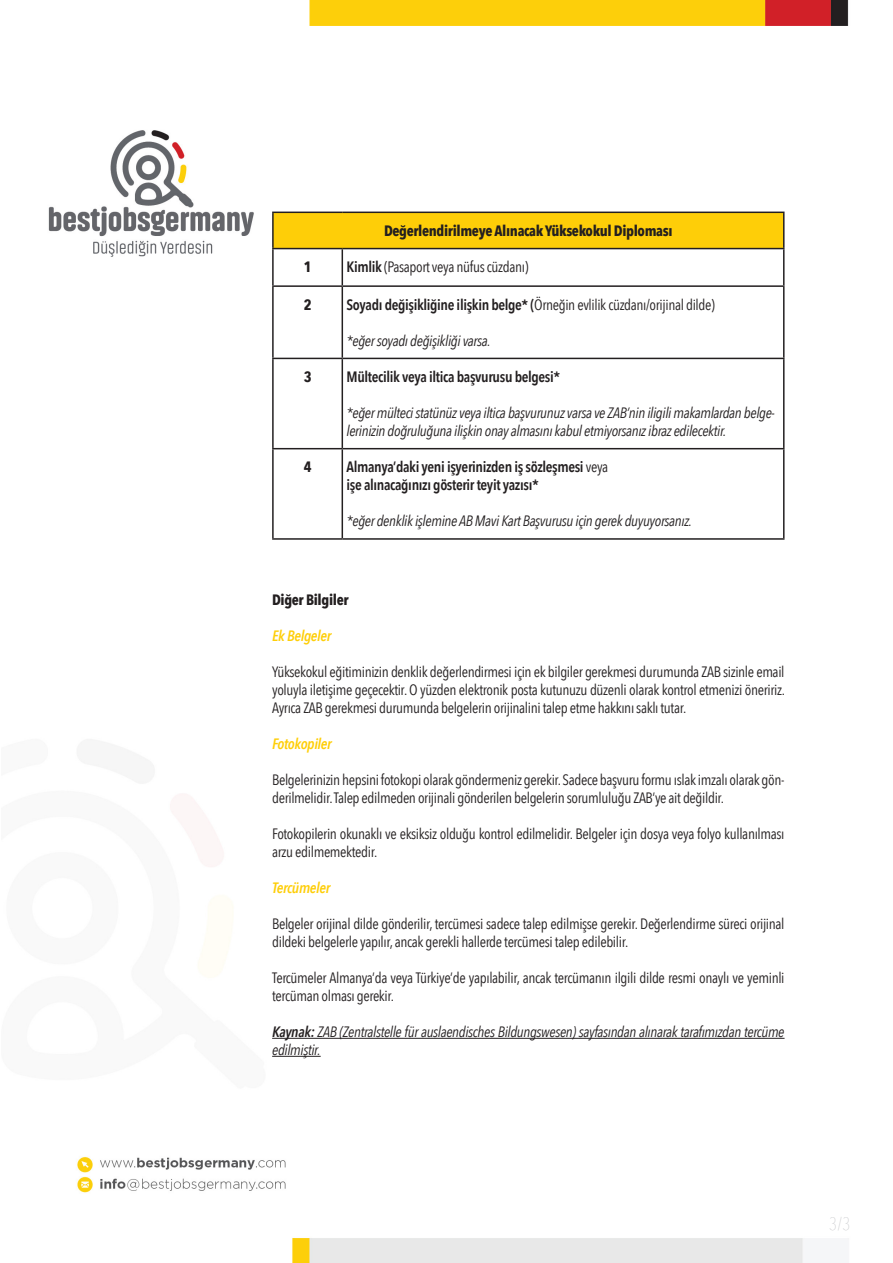
<style>
.page{position:relative;width:893px;height:1263px;background:#fff}
.page>*{position:absolute;margin:0;border:0;box-sizing:border-box;transform-origin:0 0}
.t1{font:200 18px "Avenir Next Condensed";color:#bcbdc0}
.t2{font:15px/18px "Avenir Next Condensed";letter-spacing:-.025em;color:#231f20}
.t3{font:italic 15px/18px "Avenir Next Condensed";letter-spacing:-.025em;color:#231f20}
.t4{font:600 15px/18px "Avenir Next Condensed";letter-spacing:-.025em;color:#231f20}
.t5{font:700 15px "Avenir Next Condensed";letter-spacing:-.025em;color:#231f20}
.t6{font:italic 600 15px "Avenir Next Condensed";letter-spacing:-.025em;color:#fece08}
.s1{font-weight:600}
.s2{font-weight:400}
</style>
<div class="page">
<img style="left:48px;top:0;width:801px;height:1263px">
<div style="left:273px;top:212px;width:511px;height:37px;background:#fece08"></div>
<hr style="left:272px;top:212px;width:70px;height:1px;background:#231f20">
<hr style="left:272px;top:213px;width:2px;height:35px;background:#231f20">
<hr style="left:342px;top:212px;width:442px;height:1px;background:#231f20">
<hr style="left:783px;top:213px;width:1px;height:35px;background:#231f20">
<hr style="left:272px;top:248px;width:70px;height:1px;background:#231f20">
<hr style="left:272px;top:249px;width:2px;height:36px;background:#231f20">
<hr style="left:342px;top:248px;width:442px;height:1px;background:#231f20">
<hr style="left:342px;top:249px;width:1px;height:36px;background:#231f20">
<hr style="left:783px;top:249px;width:1px;height:36px;background:#231f20">
<hr style="left:272px;top:285px;width:70px;height:2px;background:#231f20">
<hr style="left:272px;top:287px;width:2px;height:71px;background:#231f20">
<hr style="left:342px;top:285px;width:442px;height:2px;background:#231f20">
<hr style="left:342px;top:287px;width:1px;height:71px;background:#231f20">
<hr style="left:783px;top:287px;width:1px;height:71px;background:#231f20">
<hr style="left:272px;top:358px;width:70px;height:1px;background:#231f20">
<hr style="left:272px;top:359px;width:2px;height:89px;background:#231f20">
<hr style="left:342px;top:358px;width:442px;height:1px;background:#231f20">
<hr style="left:342px;top:359px;width:1px;height:89px;background:#231f20">
<hr style="left:783px;top:359px;width:1px;height:89px;background:#231f20">
<hr style="left:272px;top:448px;width:70px;height:1px;background:#231f20">
<hr style="left:272px;top:449px;width:2px;height:89px;background:#231f20">
<hr style="left:342px;top:448px;width:442px;height:1px;background:#231f20">
<hr style="left:342px;top:449px;width:1px;height:89px;background:#231f20">
<hr style="left:783px;top:449px;width:1px;height:89px;background:#231f20">
<hr style="left:272px;top:538px;width:70px;height:2px;background:#231f20">
<hr style="left:342px;top:538px;width:442px;height:2px;background:#231f20">
<hr style="left:272px;top:1038px;width:512px;height:1px;background:#231f20">
<hr style="left:272px;top:1056px;width:49px;height:1px;background:#231f20">
<p class="t5" style="left:384px;top:221px;width:290px">Değerlendirilmeye Alınacak Yüksekokul Diploması</p>
<p class="t5" style="left:304px;top:257px;width:9px">1</p>
<p class="t2" style="left:347px;top:258px;width:183px"><span class="s1">Kimlik</span> (Pasaport veya nüfus cüzdanı)</p>
<p class="t5" style="left:304px;top:295px;width:9px">2</p>
<p class="t2" style="left:347px;top:296px;width:370px"><span class="s1">Soyadı değişikliğine ilişkin belge* (</span>Örneğin evlilik cüzdanı/orijinal dilde)</p>
<p class="t3" style="left:347px;top:332px;width:146px">*eğer soyadı değişikliği varsa.</p>
<p class="t5" style="left:304px;top:367px;width:9px">3</p>
<p class="t4" style="left:347px;top:368px;width:215px">Mültecilik veya iltica başvurusu belgesi*</p>
<p class="t3" style="left:347px;top:404px;width:430px">*eğer mülteci statünüz veya iltica başvurunuz varsa ve ZAB’nin iligili makamlardan belge&shy;lerinizin doğruluğuna ilişkin onay almasını kabul etmiyorsanız ibraz edilecektir.</p>
<p class="t5" style="left:304px;top:457px;width:9px">4</p>
<p class="t4" style="left:347px;top:458px;width:263px">Almanya’daki yeni işyerinizden iş sözleşmesi <span class="s2">veya </span>işe alınacağınızı gösterir teyit yazısı*</p>
<p class="t3" style="left:347px;top:512px;width:347px">*eğer denklik işlemine AB Mavi Kart Başvurusu için gerek duyuyorsanız.</p>
<p class="t5" style="left:272px;top:590px;width:78px">Diğer Bilgiler</p>
<p class="t6" style="left:272px;top:626px;width:61px">Ek Belgeler</p>
<p class="t2" style="left:272px;top:663px;width:514px;text-align:justify">Yüksekokul eğitiminizin denklik değerlendirmesi için ek bilgiler gerekmesi durumunda ZAB sizinle email yoluyla iletişime geçecektir. O yüzden elektronik posta kutunuzu düzenli olarak kontrol etmenizi öneririz.<br>Ayrıca ZAB gerekmesi durumunda belgelerin orijinalini talep etme hakkını saklı tutar.</p>
<p class="t6" style="left:272px;top:734px;width:61px">Fotokopiler</p>
<p class="t2" style="left:272px;top:771px;width:514px">Belgelerinizin hepsini fotokopi olarak göndermeniz gerekir. Sadece başvuru formu ıslak imzalı olarak gön&shy;derilmelidir. Talep edilmeden orijinali gönderilen belgelerin sorumluluğu ZAB’ye ait değildir.</p>
<p class="t2" style="left:272px;top:825px;width:514px">Fotokopilerin okunaklı ve eksiksiz olduğu kontrol edilmelidir. Belgeler için dosya veya folyo kullanılması arzu edilmemektedir.</p>
<p class="t6" style="left:272px;top:878px;width:60px">Tercümeler</p>
<p class="t2" style="left:272px;top:915px;width:514px">Belgeler orijinal dilde gönderilir, tercümesi sadece talep edilmişse gerekir. Değerlendirme süreci orijinal dildeki belgelerle yapılır, ancak gerekli hallerde tercümesi talep edilebilir.</p>
<p class="t2" style="left:272px;top:969px;width:514px">Tercümeler Almanya’da veya Türkiye’de yapılabilir, ancak tercümanın ilgili dilde resmi onaylı ve yeminli tercüman olması gerekir.</p>
<p class="t3" style="left:272px;top:1023px;width:514px"><span class="s1">Kaynak:</span> ZAB (Zentralstelle für auslaendisches Bildungswesen) sayfasından alınarak tarafımızdan tercüme edilmiştir.</p>
<p class="t1" style="left:829px;top:1212px;width:23px">3/3</p>
</div>
